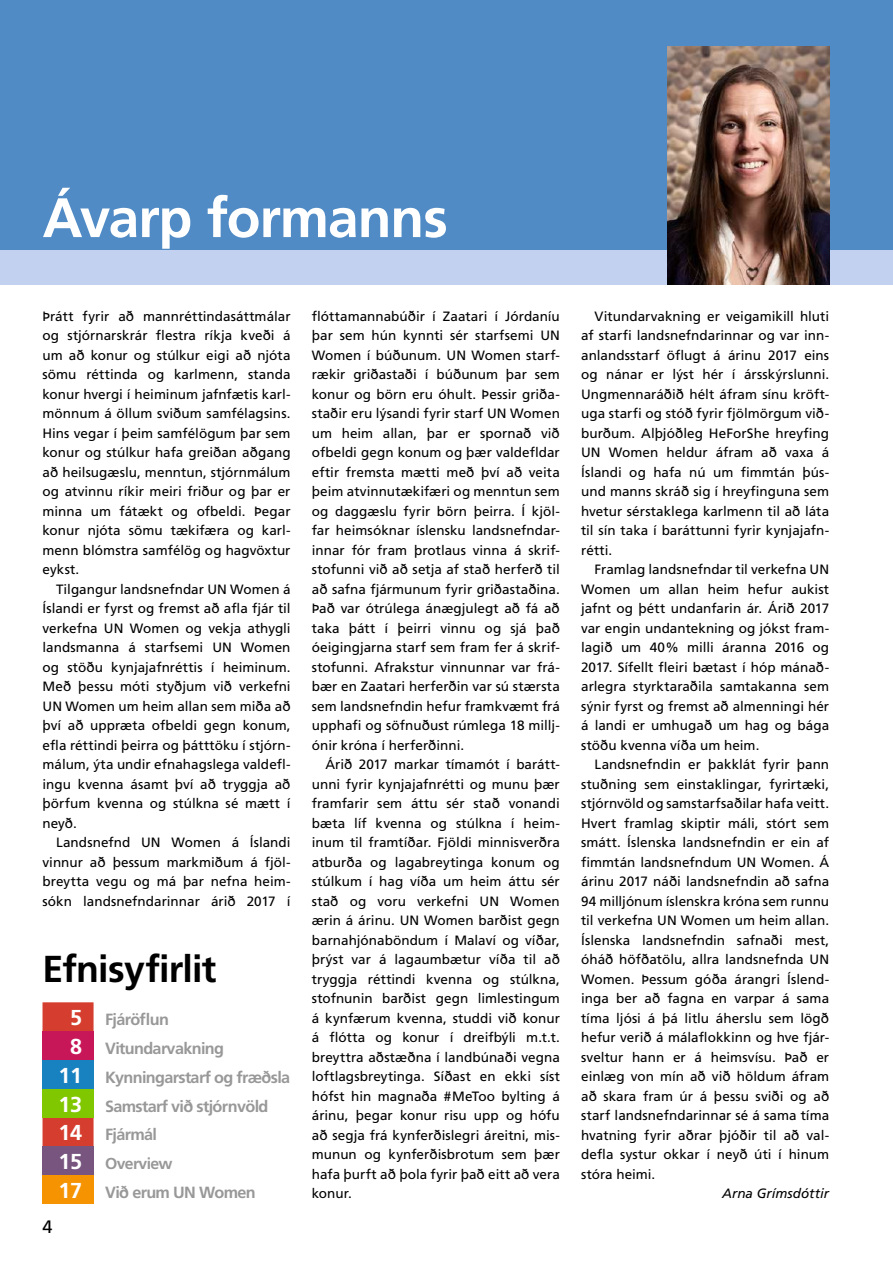
<style>
.page{position:relative;width:893px;height:1263px;background:#fff}
.page>*{position:absolute;margin:0;border:0;box-sizing:border-box;transform-origin:0 0}
.t1{font:700 55.5px "Frutiger";letter-spacing:-.025em;color:#fff}
.t2{font:700 37.5px "Frutiger";letter-spacing:-.02em;color:#000}
.t3{font:18px "Frutiger";color:#000}
.t4{font:700 16.2px "Frutiger";letter-spacing:-.04em;color:#989898}
.t5{font:700 15.75px "Frutiger";letter-spacing:-.04em;color:#989898}
.t6{font:13.5px/19.5px "Frutiger";color:#000;text-align:justify}
.t7{font:italic 13.5px "Frutiger";letter-spacing:.005em;color:#000}
.s1{font-size:21.6px;color:#fff}
</style>
<div class="page">
<div style="left:0;top:0;width:893px;height:251px;background:#508bc5"></div>
<div style="left:0;top:251px;width:893px;height:34px;background:#c2d1ef"></div>
<div style="left:43px;top:1002px;width:51px;height:144px;background:#d53e2e"></div>
<div style="left:43px;top:1031px;width:51px;height:29px;background:#c71758"></div>
<div style="left:43px;top:1060px;width:51px;height:29px;background:#1881bf"></div>
<div style="left:43px;top:1089px;width:51px;height:28px;background:#80c700"></div>
<div style="left:43px;top:1146px;width:51px;height:29px;background:#77557f"></div>
<div style="left:43px;top:1175px;width:51px;height:29px;background:#f59300"></div>
<img style="left:667px;top:47px;width:162px;height:237px">
<h1 class="t1" style="left:43px;top:185px;width:407px">Ávarp formanns</h1>
<p class="t6" style="left:43px;top:306px;width:250px">Þrátt fyrir að mannréttindasáttmálar og stjórnarskrár flestra ríkja kveði á um að konur og stúlkur eigi að njóta sömu réttinda og karlmenn, standa konur hvergi í heiminum jafnfætis karl&shy;mönnum á öllum sviðum samfélagsins.<br>Hins vegar í þeim samfélögum þar sem konur og stúlkur hafa greiðan aðgang að heilsugæslu, menntun, stjórnmálum og atvinnu ríkir meiri friður og þar er minna um fátækt og ofbeldi. Þegar konur njóta sömu tækifæra og karl&shy;menn blómstra samfélög og hagvöxtur eykst.</p>
<p class="t6" style="left:43px;top:579px;width:250px;text-indent:14px">Tilgangur landsnefndar UN Women á Íslandi er fyrst og fremst að afla fjár til verkefna UN Women og vekja athygli landsmanna á starfsemi UN Women og stöðu kynjajafnréttis í heiminum.<br>Með þessu móti styðjum við verkefni UN Women um heim allan sem miða að því að uppræta ofbeldi gegn konum, efla réttindi þeirra og þátttöku í stjórn&shy;málum, ýta undir efnahagslega valdefl&shy;ingu kvenna ásamt því að tryggja að þörfum kvenna og stúlkna sé mætt í neyð.</p>
<p class="t6" style="left:43px;top:833px;width:250px;text-indent:14px">Landsnefnd UN Women á Íslandi vinnur að þessum markmiðum á fjöl&shy;breytta vegu og má þar nefna heim&shy;sókn landsnefndarinnar árið 2017 í</p>
<h2 class="t2" style="left:43px;top:947px;width:175px">Efnisyfirlit</h2>
<p class="t4" style="left:70px;top:1010px;width:100px"><span class="s1">5</span> Fjáröflun</p>
<p class="t4" style="left:70px;top:1039px;width:155px"><span class="s1">8</span> Vitundarvakning</p>
<p class="t4" style="left:58px;top:1067px;width:233px"><span class="s1">11</span> Kynningarstarf og fræðsla</p>
<p class="t4" style="left:58px;top:1096px;width:211px"><span class="s1">13</span> Samstarf við stjórnvöld</p>
<p class="t4" style="left:58px;top:1125px;width:100px"><span class="s1">14</span> Fjármál</p>
<p class="t5" style="left:58px;top:1154px;width:116px"><span class="s1">15</span> Overview</p>
<p class="t4" style="left:58px;top:1183px;width:199px"><span class="s1">17</span> Við erum UN Women</p>
<h3 class="t3" style="left:43px;top:1216px;width:12px">4</h3>
<p class="t6" style="left:312px;top:306px;width:250px">flóttamannabúðir í Zaatari í Jórdaníu þar sem hún kynnti sér starfsemi UN Women í búðunum. UN Women starf&shy;rækir griðastaði í búðunum þar sem konur og börn eru óhult. Þessir griða&shy;staðir eru lýsandi fyrir starf UN Women um heim allan, þar er spornað við ofbeldi gegn konum og þær valdefldar eftir fremsta mætti með því að veita þeim atvinnutækifæri og menntun sem og daggæslu fyrir börn þeirra. Í kjöl&shy;far heimsóknar íslensku landsnefndar&shy;innar fór fram þrotlaus vinna á skrif&shy;stofunni við að setja af stað herferð til að safna fjármunum fyrir griðastaðina.<br>Það var ótrúlega ánægjulegt að fá að taka þátt í þeirri vinnu og sjá það óeigingjarna starf sem fram fer á skrif&shy;stofunni. Afrakstur vinnunnar var frá&shy;bær en Zaatari herferðin var sú stærsta sem landsnefndin hefur framkvæmt frá upphafi og söfnuðust rúmlega 18 millj&shy;ónir króna í herferðinni.</p>
<p class="t6" style="left:312px;top:755px;width:250px;text-indent:14px">Árið 2017 markar tímamót í barátt&shy;unni fyrir kynjajafnrétti og munu þær framfarir sem áttu sér stað vonandi bæta líf kvenna og stúlkna í heim&shy;inum til framtíðar. Fjöldi minnisverðra atburða og lagabreytinga konum og stúlkum í hag víða um heim áttu sér stað og voru verkefni UN Women ærin á árinu. UN Women barðist gegn barnahjónaböndum í Malaví og víðar, þrýst var á lagaumbætur víða til að tryggja réttindi kvenna og stúlkna, stofnunin barðist gegn limlestingum á kynfærum kvenna, studdi við konur á flótta og konur í dreifbýli m.t.t. breyttra aðstæðna í landbúnaði vegna loftlagsbreytinga. Síðast en ekki síst hófst hin magnaða #MeToo bylting á árinu, þegar konur risu upp og hófu að segja frá kynferðislegri áreitni, mis&shy;munun og kynferðisbrotum sem þær hafa þurft að þola fyrir það eitt að vera konur.</p>
<p class="t6" style="left:581px;top:306px;width:250px;text-indent:14px">Vitundarvakning er veigamikill hluti af starfi landsnefndarinnar og var inn&shy;anlandsstarf öflugt á árinu 2017 eins og nánar er lýst hér í ársskýrslunni.<br>Ungmennaráðið hélt áfram sínu kröft&shy;uga starfi og stóð fyrir fjölmörgum við&shy;burðum. Alþjóðleg HeForShe hreyfing UN Women heldur áfram að vaxa á Íslandi og hafa nú um fimmtán þús&shy;und manns skráð sig í hreyfinguna sem hvetur sérstaklega karlmenn til að láta til sín taka í baráttunni fyrir kynjajafn&shy;rétti.</p>
<p class="t6" style="left:581px;top:560px;width:250px;text-indent:14px">Framlag landsnefndar til verkefna UN Women um allan heim hefur aukist jafnt og þétt undanfarin ár. Árið 2017 var engin undantekning og jókst fram&shy;lagið um 40% milli áranna 2016 og 2017. Sífellt fleiri bætast í hóp mánað&shy;arlegra styrktaraðila samtakanna sem sýnir fyrst og fremst að almenningi hér á landi er umhugað um hag og bága stöðu kvenna víða um heim.</p>
<p class="t6" style="left:581px;top:755px;width:250px;text-indent:14px">Landsnefndin er þakklát fyrir þann stuðning sem einstaklingar, fyrirtæki, stjórnvöld og samstarfsaðilar hafa veitt.<br>Hvert framlag skiptir máli, stórt sem smátt. Íslenska landsnefndin er ein af fimmtán landsnefndum UN Women. Á árinu 2017 náði landsnefndin að safna 94 milljónum íslenskra króna sem runnu til verkefna UN Women um heim allan.<br>Íslenska landsnefndin safnaði mest, óháð höfðatölu, allra landsnefnda UN Women. Þessum góða árangri Íslend&shy;inga ber að fagna en varpar á sama tíma ljósi á þá litlu áherslu sem lögð hefur verið á málaflokkinn og hve fjár&shy;sveltur hann er á heimsvísu. Það er einlæg von mín að við höldum áfram að skara fram úr á þessu sviði og að starf landsnefndarinnar sé á sama tíma hvatning fyrir aðrar þjóðir til að val&shy;defla systur okkar í neyð úti í hinum stóra heimi.</p>
<p class="t7" style="left:722px;top:1186px;width:109px">Arna Grímsdóttir</p>
</div>
